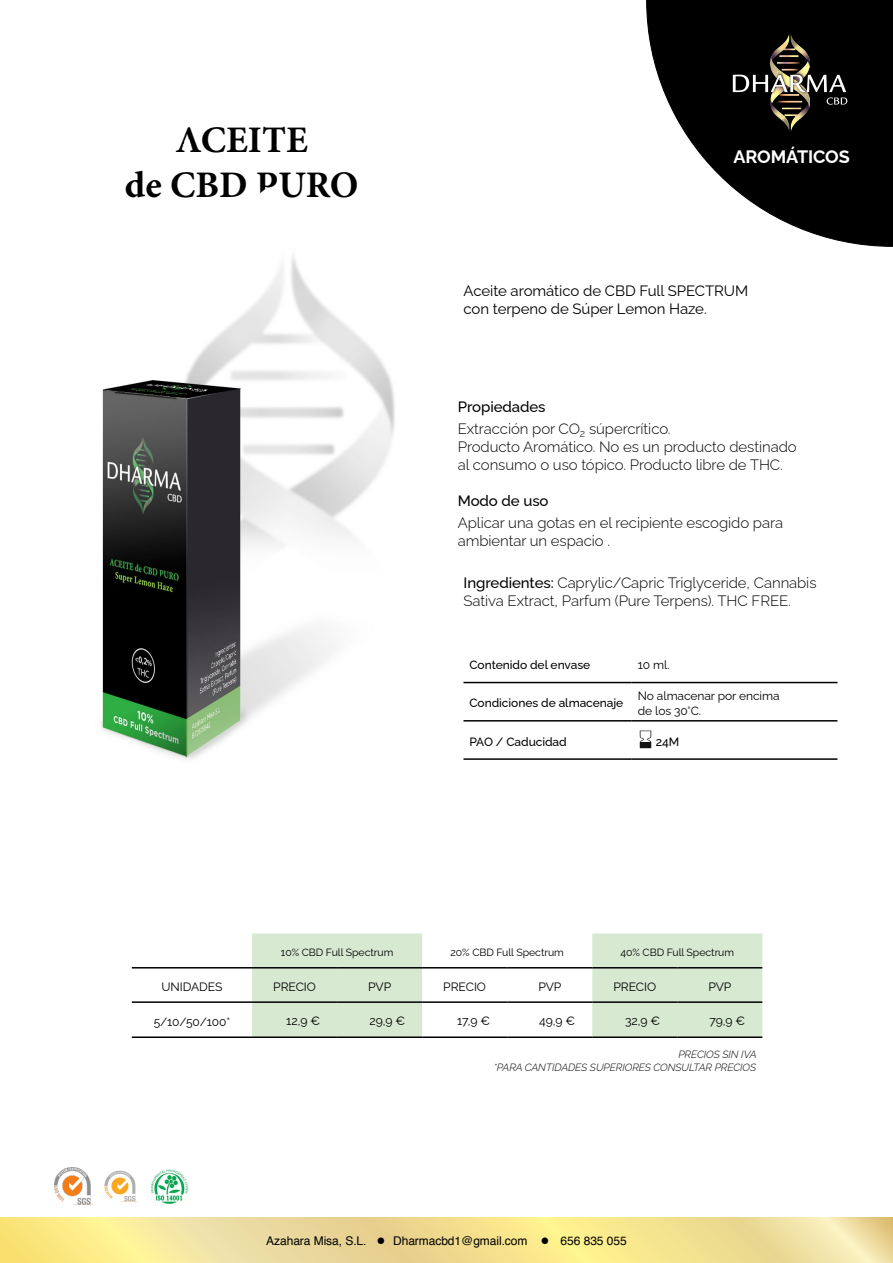
<style>
.page{position:relative;width:893px;height:1263px;background:#fff}
.page>*{position:absolute;margin:0;border:0;box-sizing:border-box;transform-origin:0 0}
.t1{font:700 37.5px/45px "Minion Pro";color:#000;text-align:center}
.t2{font:700 18px "Raleway";letter-spacing:-.005em;color:#fff}
.t3{font:300 15px/18px "Raleway";letter-spacing:-.005em;color:#000}
.t4{font:15px/18px "Raleway";letter-spacing:-.005em;color:#000}
.t5{font:500 15px "Raleway";letter-spacing:-.005em;color:#000}
.t6{font:12.15px "Raleway";letter-spacing:-.005em;color:#000}
.t7{font:500 12px "Raleway";letter-spacing:-.005em;color:#000}
.t8{font:12px/14.4px "Raleway";letter-spacing:-.005em;color:#000}
.t9{font:12px "Helvetica";letter-spacing:-.005em;color:#000}
.t10{font:10.5px "Raleway";letter-spacing:-.005em;color:#000}
.t11{font:italic 300 10.5px/12.6px "Raleway";letter-spacing:-.005em;color:#000;text-align:right}
.s1{font-weight:500}
.s2{font-size:15px}
</style>
<div class="page">
<svg style="left:646px;top:0;width:247px;height:247px"></svg>
<img style="left:770px;top:32px;width:40px;height:101px">
<img style="left:730px;top:72px;width:120px;height:36px">
<svg style="left:733px;top:75px;width:114px;height:30px;background:#504d46"></svg>
<img style="left:101px;top:256px;width:294px;height:504px">
<hr style="left:463px;top:682px;width:169px;height:1px;background:#000">
<hr style="left:632px;top:682px;width:205px;height:1px;background:#000">
<hr style="left:463px;top:720px;width:169px;height:1px;background:#000">
<hr style="left:632px;top:720px;width:205px;height:1px;background:#000">
<hr style="left:463px;top:758px;width:169px;height:2px;background:#000">
<hr style="left:632px;top:758px;width:205px;height:2px;background:#000">
<svg style="left:640px;top:731px;width:11px;height:11px"></svg>
<div style="left:640px;top:742px;width:11px;height:6px;background:#141414"></div>
<img style="left:104px;top:1170px;width:34px;height:33px">
<img style="left:54px;top:1168px;width:39px;height:38px">
<img style="left:150px;top:1169px;width:39px;height:34px">
<svg style="left:252px;top:933px;width:510px;height:103px;fill:#d8e9d2"></svg>
<hr style="left:132px;top:967px;width:120px;height:1px;background:#000">
<hr style="left:252px;top:967px;width:85px;height:1px;background:#000">
<hr style="left:337px;top:967px;width:85px;height:1px;background:#000">
<hr style="left:422px;top:967px;width:85px;height:1px;background:#000">
<hr style="left:507px;top:967px;width:85px;height:1px;background:#000">
<hr style="left:592px;top:967px;width:85px;height:1px;background:#000">
<hr style="left:677px;top:967px;width:85px;height:1px;background:#000">
<hr style="left:132px;top:1001px;width:120px;height:2px;background:#000">
<hr style="left:252px;top:1001px;width:85px;height:2px;background:#000">
<hr style="left:337px;top:1001px;width:85px;height:2px;background:#000">
<hr style="left:422px;top:1001px;width:85px;height:2px;background:#000">
<hr style="left:507px;top:1001px;width:85px;height:2px;background:#000">
<hr style="left:592px;top:1001px;width:85px;height:2px;background:#000">
<hr style="left:677px;top:1001px;width:85px;height:2px;background:#000">
<hr style="left:132px;top:1036px;width:120px;height:2px;background:#000">
<hr style="left:252px;top:1036px;width:85px;height:2px;background:#000">
<hr style="left:337px;top:1036px;width:85px;height:2px;background:#000">
<hr style="left:422px;top:1036px;width:85px;height:2px;background:#000">
<hr style="left:507px;top:1036px;width:85px;height:2px;background:#000">
<hr style="left:592px;top:1036px;width:85px;height:2px;background:#000">
<hr style="left:677px;top:1036px;width:85px;height:2px;background:#000">
<svg style="left:0;top:1217px;width:893px;height:46px;background:#f3e195"></svg>
<h1 class="t1" style="left:125px;top:117px;width:235px">ACEITE<br>de CBD PURO</h1>
<p class="t2" style="left:733px;top:143px;width:118px">AROMÁTICOS</p>
<p class="t4" style="left:463px;top:280px;width:286px">Aceite aromático de CBD Full SPECTRUM con terpeno de Súper Lemon Haze.</p>
<p class="t3" style="left:458px;top:394px;width:214px;line-height:22.2px"><span class="s1">Propiedades<br></span>Extracción por CO<sub>2</sub> súpercrítico.</p>
<p class="t3" style="left:458px;top:436px;width:340px">Producto Aromático. No es un producto destinado al consumo o uso tópico. Producto libre de THC.</p>
<p class="t5" style="left:458px;top:489px;width:92px">Modo de uso</p>
<p class="t3" style="left:458px;top:512px;width:327px">Aplicar una gotas en el recipiente escogido para ambientar un espacio .</p>
<p class="t3" style="left:463px;top:572px;width:354px"><span class="s1">Ingredientes:</span> Caprylic/Capric Triglyceride, Cannabis<br>Sativa Extract, Parfum (Pure Terpens). THC FREE.</p>
<p class="t7" style="left:469px;top:655px;width:122px">Contenido del envase</p>
<p class="t8" style="left:638px;top:656px;width:33px">10 ml.</p>
<p class="t7" style="left:469px;top:693px;width:155px">Condiciones de almacenaje</p>
<p class="t8" style="left:638px;top:687px;width:143px">No almacenar por encima de los 30°C.</p>
<p class="t7" style="left:469px;top:732px;width:99px">PAO / Caducidad</p>
<p class="t7" style="left:656px;top:732px;width:25px">24M</p>
<p class="t10" style="left:281px;top:943px;width:114px">10% CBD Full Spectrum</p>
<p class="t10" style="left:450px;top:943px;width:115px">20% CBD Full Spectrum</p>
<p class="t10" style="left:620px;top:943px;width:115px">40% CBD Full Spectrum</p>
<p class="t6" style="left:161px;top:977px;width:62px">UNIDADES</p>
<p class="t6" style="left:273px;top:977px;width:44px">PRECIO</p>
<p class="t6" style="left:368px;top:977px;width:25px">PVP</p>
<p class="t6" style="left:443px;top:977px;width:44px">PRECIO</p>
<p class="t6" style="left:538px;top:977px;width:25px">PVP</p>
<p class="t6" style="left:613px;top:977px;width:44px">PRECIO</p>
<p class="t6" style="left:708px;top:977px;width:25px">PVP</p>
<p class="t8" style="left:154px;top:1013px;width:78px">5/10/50/100*</p>
<p class="t6" style="left:286px;top:1011px;width:35px">12,9 €</p>
<p class="t6" style="left:369px;top:1011px;width:37px">29,9 €</p>
<p class="t6" style="left:457px;top:1011px;width:35px">17,9 €</p>
<p class="t6" style="left:539px;top:1011px;width:38px">49,9 €</p>
<p class="t6" style="left:625px;top:1011px;width:37px">32,9 €</p>
<p class="t6" style="left:709px;top:1011px;width:37px">79,9 €</p>
<p class="t11" style="left:494px;top:1047px;width:264px">PRECIOS SIN IVA<br>*PARA CANTIDADES SUPERIORES CONSULTAR PRECIOS</p>
<p class="t9" style="left:266px;top:1232px;width:362px">Azahara Misa, S.L. <span class="s2">●</span> Dharmacbd1@gmail.com <span class="s2">●</span> 656 835 055</p>
</div>
